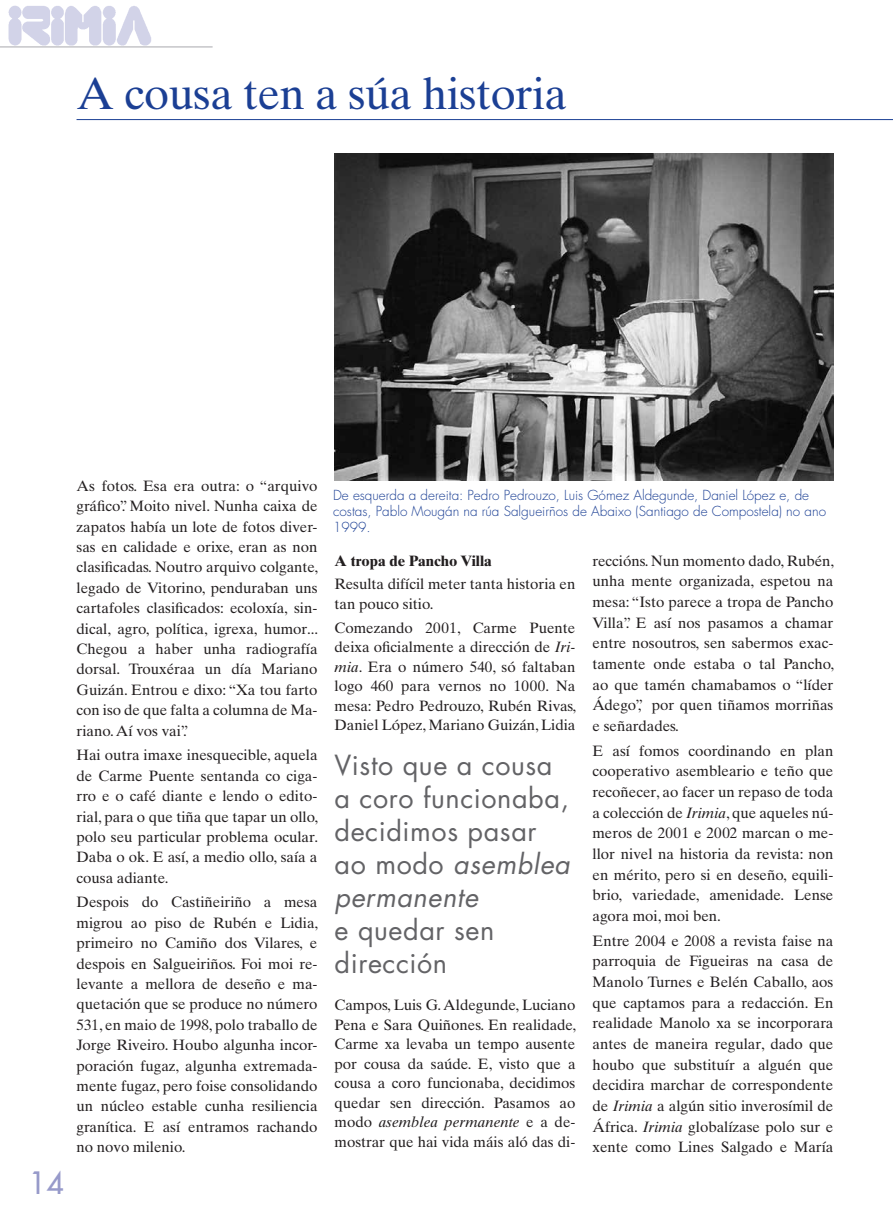
<style>
.page{position:relative;width:893px;height:1212px;background:#fff}
.page>*{position:absolute;margin:0;border:0;box-sizing:border-box;transform-origin:0 0}
.t1{font:45px "Times Ten LT Std";letter-spacing:-.01em;color:#1b3f94}
.t2{font:500 30px "Futura Std";color:#979aca}
.t3{font:27px/33px "Futura Std";letter-spacing:.02em;color:#636366}
.t4{font:15px/20.4px "Times Ten LT Std";color:#231f20;text-align:justify}
.t5{font:700 15px "Times Ten LT Std";color:#231f20}
.t6{font:300 13.5px/16.2px "Futura Std";color:#1b3f94}
.s1{font-style:italic}
</style>
<div class="page">
<img style="left:8px;top:5px;width:143px;height:41px">
<hr style="left:0;top:47px;width:213px;height:1px;background:#a8a9ad">
<hr style="left:77px;top:119px;width:816px;height:1px;background:#1b3f94">
<img style="left:334px;top:153px;width:499px;height:327px">
<h1 class="t1" style="left:77px;top:67px;width:492px">A cousa ten a súa historia</h1>
<h2 class="t2" style="left:29px;top:1164px;width:36px">14</h2>
<p class="t4" style="left:77px;top:475px;width:243px">As fotos. Esa era outra: o “arquivo gráfico”. Moito nivel. Nunha caixa de zapatos había un lote de fotos diver&shy;sas en calidade e orixe, eran as non clasificadas. Noutro arquivo colgante, legado de Vitorino, penduraban uns cartafoles clasificados: ecoloxía, sin&shy;dical, agro, política, igrexa, humor...<br>Chegou a haber unha radiografía dorsal. Trouxéraa un día Mariano Guizán. Entrou e dixo: “Xa tou farto con iso de que falta a columna de Ma&shy;riano. Aí vos vai”.</p>
<p class="t4" style="left:77px;top:745px;width:243px">Hai outra imaxe inesquecible, aquela de Carme Puente sentanda co ciga&shy;rro e o café diante e lendo o edito&shy;rial, para o que tiña que tapar un ollo, polo seu particular problema ocular.<br>Daba o ok. E así, a medio ollo, saía a cousa adiante.</p>
<p class="t4" style="left:77px;top:892px;width:243px">Despois do Castiñeiriño a mesa migrou ao piso de Rubén e Lidia, primeiro no Camiño dos Vilares, e despois en Salgueiriños. Foi moi re&shy;levante a mellora de deseño e ma&shy;quetación que se produce no número 531, en maio de 1998, polo traballo de Jorge Riveiro. Houbo algunha incor&shy;poración fugaz, algunha extremada&shy;mente fugaz, pero foise consolidando un núcleo estable cunha resiliencia granítica. E así entramos rachando no novo milenio.</p>
<p class="t6" style="left:333px;top:487px;width:494px">De esquerda a dereita: Pedro Pedrouzo, Luis Gómez Aldegunde, Daniel López e, de costas, Pablo Mougán na rúa Salgueirños de Abaixo (Santiago de Compostela) no ano<br>1999.</p>
<p class="t5" style="left:334px;top:551px;width:159px">A tropa de Pancho Villa</p>
<p class="t4" style="left:334px;top:574px;width:242px;line-height:19.5px">Resulta difícil meter tanta historia en tan pouco sitio.</p>
<p class="t4" style="left:334px;top:618px;width:243px;line-height:19.5px">Comezando 2001, Carme Puente deixa oficialmente a dirección de <span class="s1">Iri&shy;mia</span>. Era o número 540, só faltaban logo 460 para vernos no 1000. Na mesa: Pedro Pedrouzo, Rubén Rivas, Daniel López, Mariano Guizán, Lidia</p>
<h3 class="t3" style="left:334px;top:749px;width:237px">Visto que a cousa a coro funcionaba, decidimos pasar ao modo <span class="s1">asemblea permanente</span></h3>
<h3 class="t3" style="left:334px;top:914px;width:161px">e quedar sen dirección</h3>
<p class="t4" style="left:334px;top:995px;width:243px;line-height:19.5px">Campos, Luis G. Aldegunde, Luciano Pena e Sara Quiñones. En realidade, Carme xa levaba un tempo ausente por cousa da saúde. E, visto que a cousa a coro funcionaba, decidimos quedar sen dirección. Pasamos ao modo <span class="s1">asemblea permanente</span> e a de&shy;mostrar que hai vida máis aló das di-</p>
<p class="t4" style="left:592px;top:550px;width:243px">reccións. Nun momento dado, Rubén, unha mente organizada, espetou na mesa: “Isto parece a tropa de Pancho Villa”. E así nos pasamos a chamar entre nosoutros, sen sabermos exac&shy;tamente onde estaba o tal Pancho, ao que tamén chamabamos o “líder Ádego”, por quen tiñamos morriñas e señardades.</p>
<p class="t4" style="left:592px;top:740px;width:242px">E así fomos coordinando en plan cooperativo asembleario e teño que recoñecer, ao facer un repaso de toda a colección de <span class="s1">Irimia</span>, que aqueles nú&shy;meros de 2001 e 2002 marcan o me&shy;llor nivel na historia da revista: non en mérito, pero si en deseño, equili&shy;brio, variedade, amenidade. Lense agora moi, moi ben.</p>
<p class="t4" style="left:592px;top:930px;width:242px">Entre 2004 e 2008 a revista faise na parroquia de Figueiras na casa de Manolo Turnes e Belén Caballo, aos que captamos para a redacción. En realidade Manolo xa se incorporara antes de maneira regular, dado que houbo que substituír a alguén que decidira marchar de correspondente de <span class="s1">Irimia</span> a algún sitio inverosímil de África. <span class="s1">Irimia</span> globalízase polo sur e xente como Lines Salgado e María</p>
</div>
